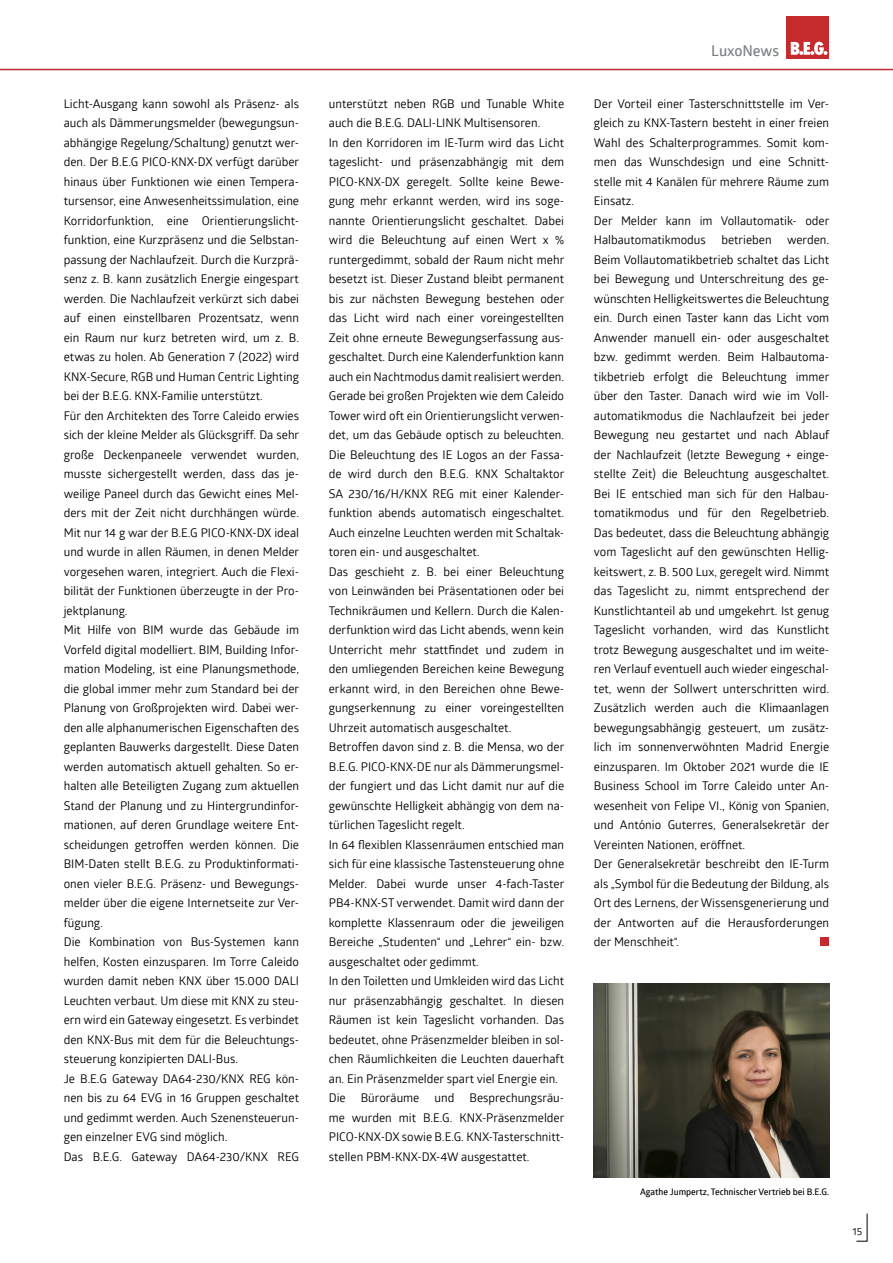
<style>
.page{position:relative;width:893px;height:1263px;background:#fff}
.page>*{position:absolute;margin:0;border:0;box-sizing:border-box;transform-origin:0 0}
.t1{font:600 15px "Glober";letter-spacing:-.005em;color:#7d8285}
.t2{font:12px/19.5px "Glober";color:#000}
.t3{font:10.35px "Glober";color:#000}
.t4{font:600 9px "Glober";color:#000}
</style>
<div class="page">
<svg style="left:856px;top:1213px;width:12px;height:29px"></svg>
<div style="left:787px;top:16px;width:42px;height:43px;background:#c52b2c"></div>
<svg style="left:791px;top:42px;width:36px;height:13px"></svg>
<hr style="left:0;top:69px;width:893px;height:1px;background:#c52b2c">
<div style="left:820px;top:937px;width:9px;height:9px;background:#c52b2c"></div>
<img style="left:594px;top:983px;width:235px;height:195px">
<p class="t2" style="left:64px;top:93px;width:237px">Licht-Ausgang kann sowohl als Präsenz- als auch als Dämmerungsmelder (bewegungsun&shy;abhängige Regelung/Schaltung) genutzt wer&shy;den. Der B.E.G PICO-KNX-DX verfügt darüber hinaus über Funktionen wie einen Tempera&shy;tursensor, eine Anwesenheitssimulation, eine Korridorfunktion, eine Orientierungslicht&shy;funktion, eine Kurzpräsenz und die Selbstan&shy;passung der Nachlaufzeit. Durch die Kurzprä&shy;senz z. B. kann zusätzlich Energie eingespart werden. Die Nachlaufzeit verkürzt sich dabei auf einen einstellbaren Prozentsatz, wenn ein Raum nur kurz betreten wird, um z. B. etwas zu holen. Ab Generation 7 (2022) wird KNX-Secure, RGB und Human Centric Lighting bei der B.E.G. KNX-Familie unterstützt.<br>Für den Architekten des Torre Caleido erwies sich der kleine Melder als Glücksgriff. Da sehr große Deckenpaneele verwendet wurden, musste sichergestellt werden, dass das je&shy;weilige Paneel durch das Gewicht eines Mel&shy;ders mit der Zeit nicht durchhängen würde.<br>Mit nur 14 g war der B.E.G PICO-KNX-DX ideal und wurde in allen Räumen, in denen Melder vorgesehen waren, integriert. Auch die Flexi&shy;bilität der Funktionen überzeugte in der Pro&shy;jektplanung.<br>Mit Hilfe von BIM wurde das Gebäude im Vorfeld digital modelliert. BIM, Building Infor&shy;mation Modeling, ist eine Planungsmethode, die global immer mehr zum Standard bei der Planung von Großprojekten wird. Dabei wer&shy;den alle alphanumerischen Eigenschaften des geplanten Bauwerks dargestellt. Diese Daten werden automatisch aktuell gehalten. So er&shy;halten alle Beteiligten Zugang zum aktuellen Stand der Planung und zu Hintergrundinfor&shy;mationen, auf deren Grundlage weitere Ent&shy;scheidungen getroffen werden können. Die BIM-Daten stellt B.E.G. zu Produktinformati&shy;onen vieler B.E.G. Präsenz- und Bewegungs&shy;melder über die eigene Internetseite zur Ver&shy;fügung.<br>Die Kombination von Bus-Systemen kann helfen, Kosten einzusparen. Im Torre Caleido wurden damit neben KNX über 15.000 DALI Leuchten verbaut. Um diese mit KNX zu steu&shy;ern wird ein Gateway eingesetzt. Es verbindet den KNX-Bus mit dem für die Beleuchtungs&shy;steuerung konzipierten DALI-Bus.<br>Je B.E.G Gateway DA64-230/KNX REG kön&shy;nen bis zu 64 EVG in 16 Gruppen geschaltet und gedimmt werden. Auch Szenensteuerun&shy;gen einzelner EVG sind möglich.<br>Das B.E.G. Gateway DA64-230/KNX REG</p>
<p class="t2" style="left:329px;top:93px;width:237px">unterstützt neben RGB und Tunable White auch die B.E.G. DALI-LINK Multisensoren.<br>In den Korridoren im IE-Turm wird das Licht tageslicht- und präsenzabhängig mit dem PICO-KNX-DX geregelt. Sollte keine Bewe&shy;gung mehr erkannt werden, wird ins soge&shy;nannte Orientierungslicht geschaltet. Dabei wird die Beleuchtung auf einen Wert x % runtergedimmt, sobald der Raum nicht mehr besetzt ist. Dieser Zustand bleibt permanent bis zur nächsten Bewegung bestehen oder das Licht wird nach einer voreingestellten Zeit ohne erneute Bewegungserfassung aus&shy;geschaltet. Durch eine Kalenderfunktion kann auch ein Nachtmodus damit realisiert werden.<br>Gerade bei großen Projekten wie dem Caleido Tower wird oft ein Orientierungslicht verwen&shy;det, um das Gebäude optisch zu beleuchten.<br>Die Beleuchtung des IE Logos an der Fassa&shy;de wird durch den B.E.G. KNX Schaltaktor SA 230/16/H/KNX REG mit einer Kalender&shy;funktion abends automatisch eingeschaltet.<br>Auch einzelne Leuchten werden mit Schaltak&shy;toren ein- und ausgeschaltet.<br>Das geschieht z. B. bei einer Beleuchtung von Leinwänden bei Präsentationen oder bei Technikräumen und Kellern. Durch die Kalen&shy;derfunktion wird das Licht abends, wenn kein Unterricht mehr stattfindet und zudem in den umliegenden Bereichen keine Bewegung erkannt wird, in den Bereichen ohne Bewe&shy;gungserkennung zu einer voreingestellten Uhrzeit automatisch ausgeschaltet.<br>Betroffen davon sind z. B. die Mensa, wo der B.E.G. PICO-KNX-DE nur als Dämmerungsmel&shy;der fungiert und das Licht damit nur auf die gewünschte Helligkeit abhängig von dem na&shy;türlichen Tageslicht regelt.<br>In 64 flexiblen Klassenräumen entschied man sich für eine klassische Tastensteuerung ohne Melder. Dabei wurde unser 4-fach-Taster PB4-KNX-ST verwendet. Damit wird dann der komplette Klassenraum oder die jeweiligen Bereiche „Studenten“ und „Lehrer“ ein- bzw. ausgeschaltet oder gedimmt.<br>In den Toiletten und Umkleiden wird das Licht nur präsenzabhängig geschaltet. In diesen Räumen ist kein Tageslicht vorhanden. Das bedeutet, ohne Präsenzmelder bleiben in sol&shy;chen Räumlichkeiten die Leuchten dauerhaft an. Ein Präsenzmelder spart viel Energie ein.<br>Die</p>
<p class="t2" style="left:329px;top:1088px;width:237px;text-align:justify;text-indent:141px">Besprechungsräu&shy;me wurden mit B.E.G. KNX-Präsenzmelder PICO-KNX-DX sowie B.E.G. KNX-Tasterschnitt&shy;stellen PBM-KNX-DX-4W ausgestattet.</p>
<p class="t2" style="left:361px;top:1088px;width:60px">Büroräume</p>
<p class="t2" style="left:434px;top:1088px;width:21px">und</p>
<p class="t1" style="left:711px;top:40px;width:69px">LuxoNews</p>
<p class="t2" style="left:594px;top:93px;width:237px">Der Vorteil einer Tasterschnittstelle im Ver&shy;gleich zu KNX-Tastern besteht in einer freien Wahl des Schalterprogrammes. Somit kom&shy;men das Wunschdesign und eine Schnitt&shy;stelle mit 4 Kanälen für mehrere Räume zum Einsatz.<br>Der Melder kann im Vollautomatik- oder Halbautomatikmodus</p>
<p class="t2" style="left:594px;top:230px;width:237px;text-indent:193px">werden.<br>Beim Vollautomatikbetrieb schaltet das Licht bei Bewegung und Unterschreitung des ge&shy;wünschten Helligkeitswertes die Beleuchtung ein. Durch einen Taster kann das Licht vom Anwender manuell ein- oder ausgeschaltet bzw. gedimmt werden. Beim Halbautoma&shy;tikbetrieb erfolgt die Beleuchtung immer über den Taster. Danach wird wie im Voll&shy;automatikmodus die Nachlaufzeit bei jeder Bewegung neu gestartet und nach Ablauf der Nachlaufzeit (letzte Bewegung + einge&shy;stellte Zeit) die Beleuchtung ausgeschaltet.<br>Bei IE entschied man sich für den Halbau&shy;tomatikmodus und für den Regelbetrieb.<br>Das bedeutet, dass die Beleuchtung abhängig vom Tageslicht auf den gewünschten Hellig&shy;keitswert, z. B. 500 Lux, geregelt wird. Nimmt das Tageslicht zu, nimmt entsprechend der Kunstlichtanteil ab und umgekehrt. Ist genug Tageslicht vorhanden, wird das Kunstlicht trotz Bewegung ausgeschaltet und im weite&shy;ren Verlauf eventuell auch wieder eingeschal&shy;tet, wenn der Sollwert unterschritten wird.<br>Zusätzlich werden auch die Klimaanlagen bewegungsabhängig gesteuert, um zusätz&shy;lich im sonnenverwöhnten Madrid Energie einzusparen. Im Oktober 2021 wurde die IE Business School im Torre Caleido unter An&shy;wesenheit von Felipe VI., König von Spanien, und António Guterres, Generalsekretär der Vereinten Nationen, eröffnet.<br>Der Generalsekretär beschreibt den IE-Turm als „Symbol für die Bedeutung der Bildung, als Ort des Lernens, der Wissensgenerierung und der Antworten auf die Herausforderungen der Menschheit“.</p>
<p class="t2" style="left:721px;top:230px;width:52px">betrieben</p>
<p class="t4" style="left:640px;top:1185px;width:191px">Agathe Jumpertz, Technischer Vertrieb bei B.E.G.</p>
<p class="t3" style="left:852px;top:1224px;width:11px">15</p>
</div>
